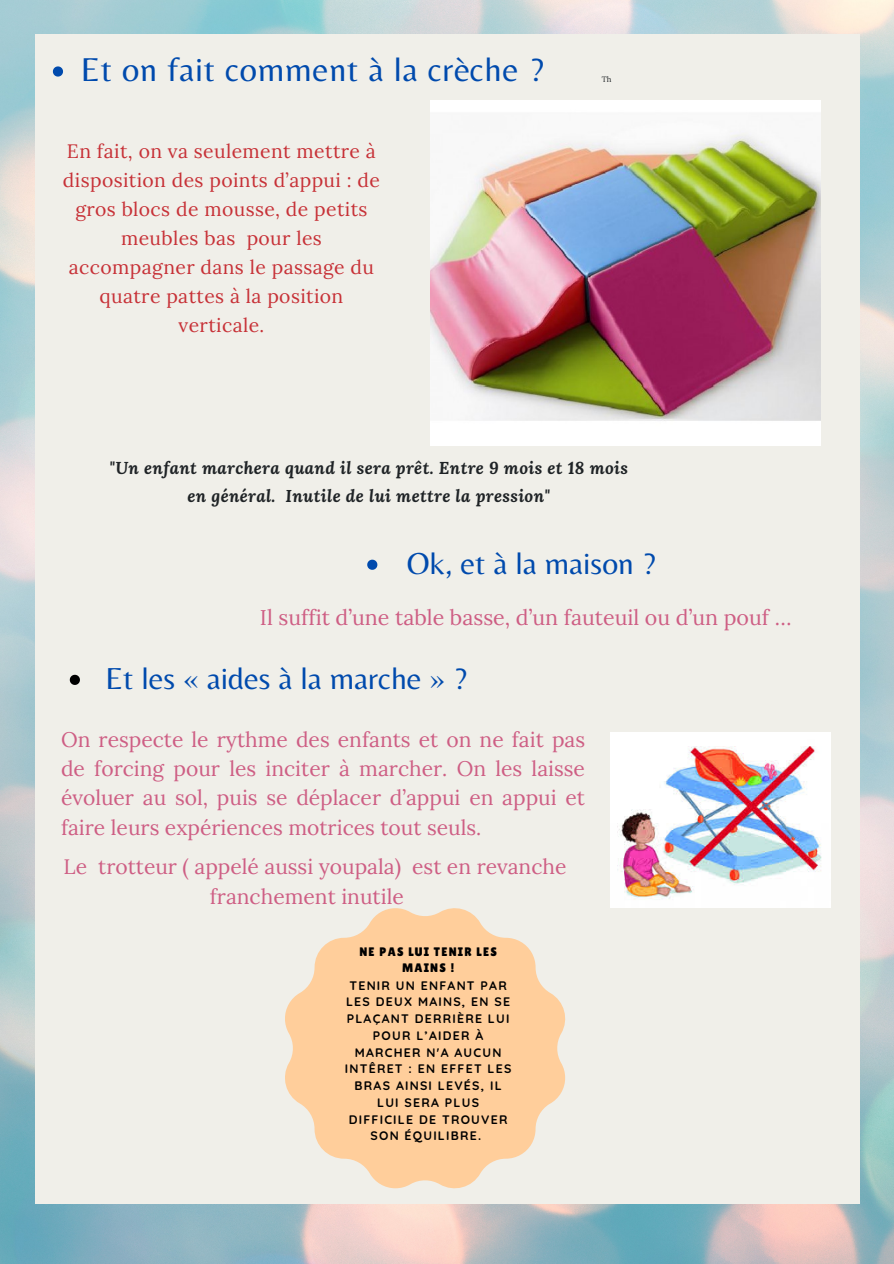
<style>
.page{position:relative;width:894px;height:1264px;background:#fff}
.page>*{position:absolute;margin:0;border:0;box-sizing:border-box;transform-origin:0 0}
.t1{font:34.35px "Belleza";letter-spacing:.02em;color:#004aad}
.t2{font:31.5px "Belleza";color:#004aad}
.t3{font:21.45px "Lora";color:#ce5e84}
.t4{font:21px/29.2px "Lora";color:#ce5e84;text-align:justify}
.t5{font:19.35px/29px "Lora";letter-spacing:.02em;color:#c73137;text-align:center}
.t6{font:italic 700 17.1px/28.2px "Lora";letter-spacing:.02em;color:#1f2326;text-align:center}
.t7{font:700 12.3px/16.6px "Quicksand";letter-spacing:.1em;color:#000;text-align:center}
.t8{font:12.3px/16.6px "Lilita One";letter-spacing:.1em;color:#000;text-align:center}
.t9{font:7.8px "Lora";color:#1f2326}
</style>
<div class="page">
<img style="left:0;top:0;width:893px;height:1263px">
<div style="left:35px;top:34px;width:824px;height:1169px;background:#f0efe9"></div>
<img style="left:430px;top:100px;width:389px;height:346px">
<img style="left:610px;top:732px;width:220px;height:176px">
<svg style="left:285px;top:908px;width:280px;height:280px;fill:#ffce9b"></svg>
<svg style="left:53px;top:66px;width:10px;height:11px"></svg>
<svg style="left:367px;top:559px;width:10px;height:11px"></svg>
<svg style="left:70px;top:674px;width:10px;height:11px"></svg>
<h1 class="t1" style="left:81px;top:49px;width:464px">Et on fait comment à la crèche ?</h1>
<p class="t5" style="left:63px;top:137px;width:318px">En fait, on va seulement mettre à disposition des points d’appui : de gros blocs de mousse, de petits meubles bas pour les accompagner dans le passage du quatre pattes à la position verticale.</p>
<p class="t9" style="left:601px;top:74px;width:11px">Th</p>
<p class="t6" style="left:109px;top:453px;width:520px">"Un enfant marchera quand il sera prêt. Entre 9 mois et 18 mois en général. Inutile de lui mettre la pression"</p>
<h2 class="t2" style="left:406px;top:545px;width:250px">Ok, et à la maison ?</h2>
<p class="t3" style="left:260px;top:603px;width:533px">Il suffit d’une table basse, d’un fauteuil ou d’un pouf …</p>
<h2 class="t2" style="left:105px;top:660px;width:363px">Et les « aides à la marche » ?</h2>
<p class="t4" style="left:61px;top:724px;width:525px">On respecte le rythme des enfants et on ne fait pas de forcing pour les inciter à marcher. On les laisse évoluer au sol, puis se déplacer d’appui en appui et faire leurs expériences motrices tout seuls.</p>
<p class="t4" style="left:210px;top:851px;width:358px;text-indent:-146px">Le trotteur ( appelé aussi youpala) est en revanche franchement inutile</p>
<p class="t8" style="left:359px;top:943px;width:139px">NE PAS LUI TENIR LES<br>MAINS !</p>
<p class="t7" style="left:345px;top:976px;width:168px">TENIR UN ENFANT PAR<br>LES DEUX MAINS, EN SE<br>PLAÇANT DERRIÈRE LUI<br>POUR L’AIDER À<br>MARCHER N'A AUCUN<br>INTÊRET : EN EFFET LES<br>BRAS AINSI LEVÉS, IL<br>LUI SERA PLUS<br>DIFFICILE DE TROUVER<br>SON ÉQUILIBRE.</p>
</div>
